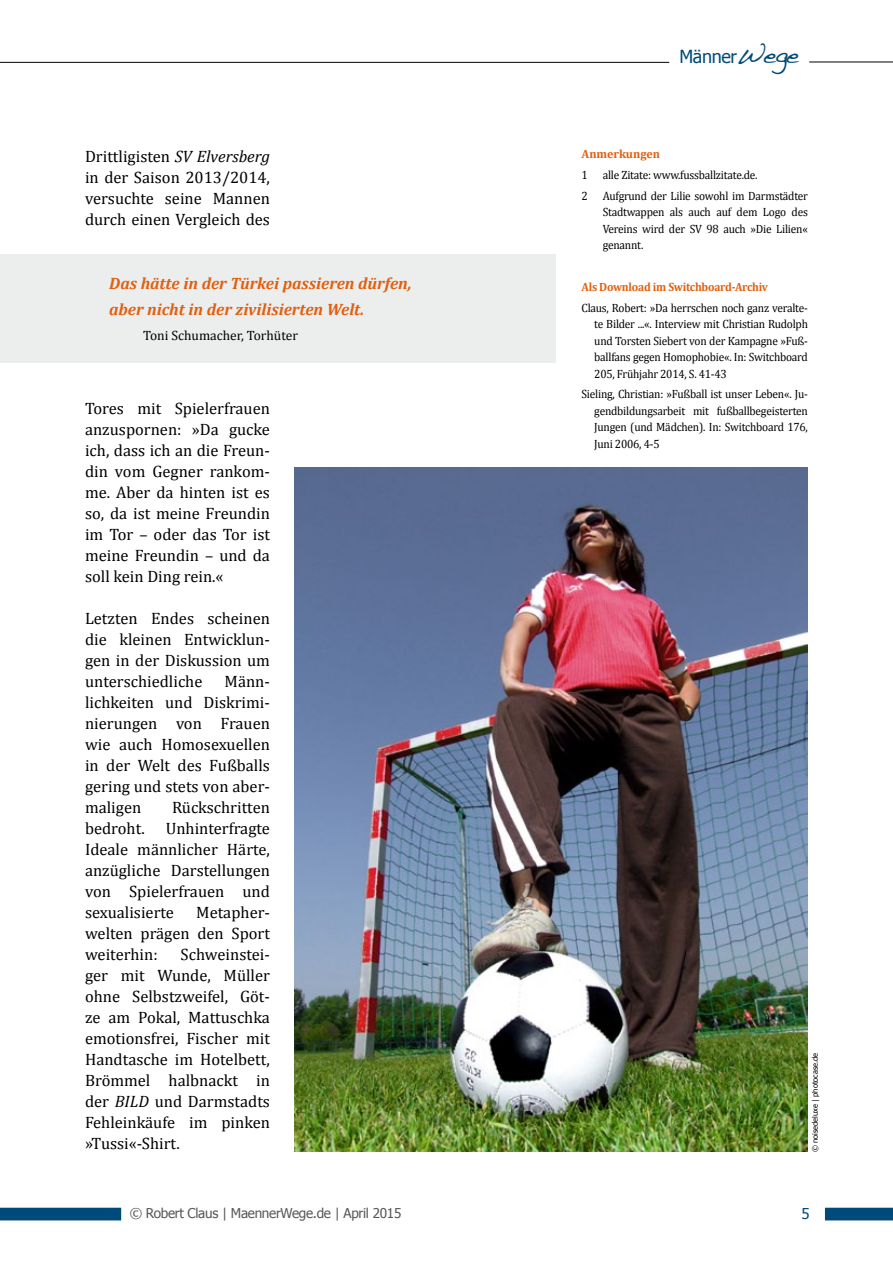
<style>
.page{position:relative;width:893px;height:1263px;background:#fff}
.page>*{position:absolute;margin:0;border:0;box-sizing:border-box;transform-origin:0 0}
.t1{font:18px "Tahoma";letter-spacing:-.02em;color:#004a7a}
.Lauftext_Cambria{font:16.5px/21px "Cambria";color:#000;text-align:justify}
.Lauftext_Cambria-2{font:italic 700 16.5px "Cambria";color:#e15f0e}
.t2{font:15px "Tahoma";color:#004a7a}
.t3{font:13.5px "Tahoma";letter-spacing:-.02em;color:#58585a}
.Lauftext_Cambria-3{font:13.5px "Cambria";color:#000}
.Downloadhinweise{font:12px/16.5px "Cambria";letter-spacing:-.02em;color:#000;text-align:justify;scale:.95 1}
.Fußnoten{font:12px/16.5px "Cambria";letter-spacing:-.02em;color:#000;text-align:justify;scale:.95 1}
.Downloadhinweise-2{font:700 12px "Cambria";letter-spacing:-.02em;color:#e15f0e;scale:.95 1}
.Lauftext_Cambria-4{font:700 12px "Cambria";color:#e15f0e}
.t4{font:7.5px "Tahoma";color:#000}
.s1{font-style:italic}
.s2{font-family:"Handwriting Dakota";font-size:27px}
</style>
<div class="page">
<svg style="left:0;top:1208px;width:121px;height:12px"></svg>
<svg style="left:825px;top:1208px;width:68px;height:12px"></svg>
<hr style="left:809px;top:62px;width:84px;height:1px;background:#000">
<hr style="left:0;top:62px;width:669px;height:1px;background:#000">
<div style="left:0;top:254px;width:556px;height:108px;background:#eceded"></div>
<img style="left:295px;top:468px;width:513px;height:684px">
<p class="Lauftext_Cambria" style="left:85px;top:145px;width:186px">Drittligisten <span class="s1">SV Elversberg </span>in der Saison 2013/2014, versuchte seine Mannen durch einen Vergleich des</p>
<p class="Lauftext_Cambria-2" style="left:109px;top:274px;width:304px">Das hätte in der Türkei passieren dürfen,</p>
<p class="Lauftext_Cambria-2" style="left:109px;top:299px;width:257px">aber nicht in der zivilisierten Welt.</p>
<p class="Lauftext_Cambria-3" style="left:143px;top:327px;width:156px">Toni Schumacher, Torhüter</p>
<p class="Lauftext_Cambria" style="left:85px;top:397px;width:186px">Tores mit Spielerfrauen anzuspornen: »Da gucke ich, dass ich an die Freun&shy;din vom Gegner rankom&shy;me. Aber da hinten ist es so, da ist meine Freundin im Tor – oder das Tor ist meine Freundin – und da soll kein Ding rein.«</p>
<p class="Lauftext_Cambria" style="left:85px;top:607px;width:186px">Letzten Endes scheinen die kleinen Entwicklun&shy;gen in der Diskussion um unterschiedliche</p>
<p class="Lauftext_Cambria" style="left:85px;top:670px;width:186px;text-indent:140px">Männ&shy;lichkeiten und Diskrimi&shy;nierungen von Frauen wie auch Homosexuellen in der Welt des Fußballs gering und stets von aber&shy;maligen</p>
<p class="Lauftext_Cambria" style="left:172px;top:796px;width:99px">Rückschritten</p>
<p class="Lauftext_Cambria" style="left:85px;top:817px;width:186px;text-indent:81px">Unhinterfragte Ideale männlicher Härte, anzügliche Darstellungen von Spielerfrauen und sexualisierte</p>
<p class="Lauftext_Cambria" style="left:85px;top:817px;width:61px">bedroht.</p>
<p class="Lauftext_Cambria" style="left:85px;top:901px;width:186px;text-indent:111px">Metapher&shy;welten prägen den Sport weiterhin:</p>
<p class="Lauftext_Cambria" style="left:85px;top:943px;width:186px;text-indent:96px">Schweinstei&shy;ger mit Wunde, Müller ohne Selbstzweifel, Göt&shy;ze am Pokal, Mattuschka emotionsfrei, Fischer mit Handtasche im Hotelbett, Brömmel halbnackt in der <span class="s1">BILD</span> und Darmstadts Fehleinkäufe im pinken »Tussi«-Shirt.</p>
<p class="t1" style="left:679px;top:45px;width:121px">Männer<span class="s2">Wege</span></p>
<p class="Lauftext_Cambria-4" style="left:581px;top:147px;width:80px">Anmerkungen</p>
<p class="Fußnoten" style="left:581px;top:167px;width:187px">1 alle Zitate: www.fussballzitate.de.</p>
<p class="Fußnoten" style="left:603px;top:187px;width:218px;text-indent:-21px">2 Aufgrund der Lilie sowohl im Darmstädter Stadtwappen als auch auf dem Logo des Vereins wird der SV 98 auch »Die Lilien« genannt.</p>
<p class="Downloadhinweise-2" style="left:581px;top:280px;width:198px">Als Download im Switchboard-Archiv</p>
<p class="Downloadhinweise" style="left:594px;top:299px;width:226px;text-indent:-13px">Claus, Robert: »Da herrschen noch ganz veralte&shy;te Bilder ...«. Interview mit Christian Rudolph und Torsten Siebert von der Kampagne »Fuß&shy;ballfans gegen Homophobie«. In: Switchboard 205, Frühjahr 2014, S. 41-43</p>
<p class="Downloadhinweise" style="left:594px;top:386px;width:226px;text-indent:-13px">Sieling, Christian: »Fußball ist unser Leben«. Ju&shy;gendbildungsarbeit mit fußballbegeisterten Jungen (und Mädchen). In: Switchboard 176, Juni 2006, 4-5</p>
<p class="t4" style="left:810px;top:1152px;width:101px;rotate:-90deg">© noisedeluxe | photocase.de</p>
<p class="t3" style="left:130px;top:1204px;width:273px">© Robert Claus | MaennerWege.de | April 2015</p>
<p class="t2" style="left:801px;top:1204px;width:10px">5</p>
</div>
